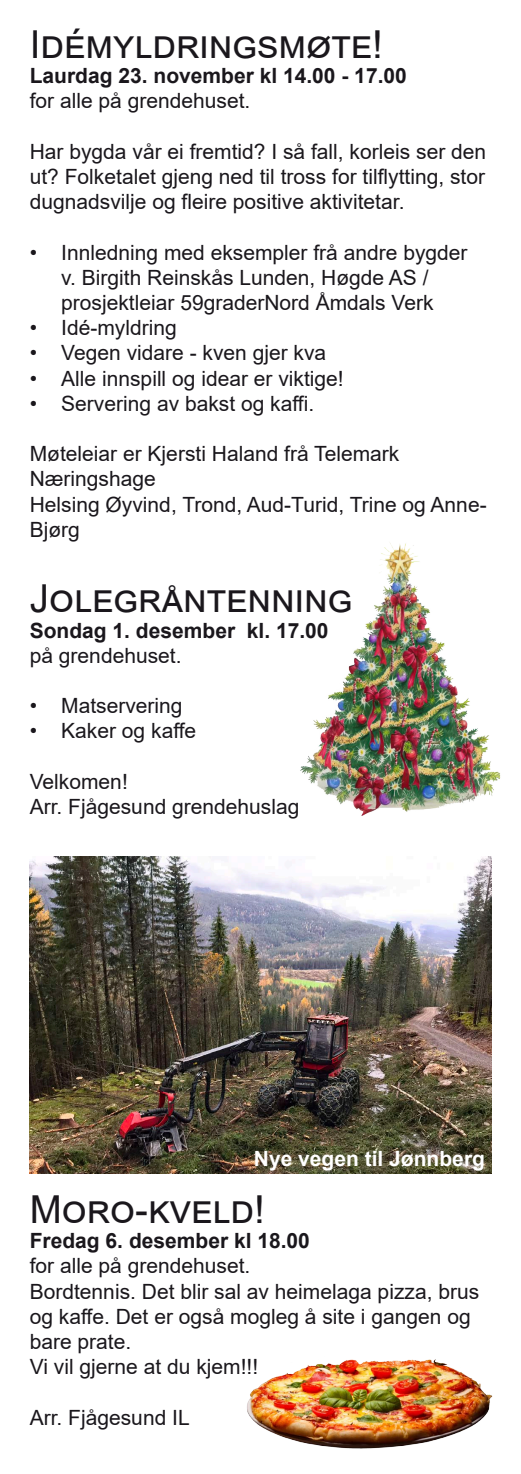
<style>
.page{position:relative;width:521px;height:1474px;background:#fff}
.page>*{position:absolute;margin:0;border:0;box-sizing:border-box;transform-origin:0 0}
.t1{font:38.5px "Arial";color:#1a171c}
.t2{font:21px/25.2px "Arial";color:#1a171c}
.t3{font:700 21px "Arial";color:#1a171c}
.t4{font:700 21px "Arial";color:#fff}
</style>
<div class="page">
<img style="left:30px;top:857px;width:461px;height:316px">
<img style="left:300px;top:543px;width:201px;height:273px">
<img style="left:247px;top:1359px;width:246px;height:90px">
<h1 class="t1" style="left:30px;top:18px;width:355px">Idémyldringsmøte!</h1>
<p class="t3" style="left:30px;top:61px;width:379px">Laurdag 23. november kl 14.00 - 17.00</p>
<p class="t2" style="left:30px;top:88px;width:222px">for alle på grendehuset.</p>
<p class="t2" style="left:30px;top:138px;width:458px;text-align:justify">Har bygda vår ei fremtid? I så fall, korleis ser den ut? Folketalet gjeng ned til tross for tilflytting, stor dugnadsvilje og fleire positive aktivitetar.</p>
<p class="t2" style="left:61px;top:239px;width:408px">Innledning med eksempler frå andre bygder v. Birgith Reinskås Lunden, Høgde AS / prosjektleiar 59graderNord Åmdals Verk<br>Idé-myldring<br>Vegen vidare - kven gjer kva<br>Alle innspill og idear er viktige!<br>Servering av bakst og kaffi.</p>
<p class="t2" style="left:30px;top:441px;width:458px">Møteleiar er Kjersti Haland frå Telemark<br>Næringshage<br>Helsing Øyvind, Trond, Aud-Turid, Trine og Anne-<br>Bjørg</p>
<p class="t2" style="left:30px;top:239px;width:9px">•</p>
<p class="t2" style="left:30px;top:315px;width:9px;text-align:justify">• • • •</p>
<h1 class="t1" style="left:30px;top:572px;width:324px">Jolegråntenning</h1>
<p class="t3" style="left:30px;top:615px;width:300px">Sondag 1. desember kl. 17.00</p>
<p class="t2" style="left:30px;top:642px;width:153px">på grendehuset.</p>
<p class="t2" style="left:61px;top:693px;width:137px">Matservering<br>Kaker og kaffe</p>
<p class="t2" style="left:30px;top:768px;width:271px">Velkomen!<br>Arr. Fjågesund grendehuslag</p>
<p class="t2" style="left:30px;top:693px;width:9px">• •</p>
<p class="t4" style="left:254px;top:1143px;width:233px">Nye vegen til Jønnberg</p>
<h1 class="t1" style="left:30px;top:1182px;width:236px">Moro-kveld!</h1>
<p class="t3" style="left:30px;top:1225px;width:282px">Fredag 6. desember kl 18.00</p>
<p class="t2" style="left:30px;top:1253px;width:451px">for alle på grendehuset.<br>Bordtennis. Det blir sal av heimelaga pizza, brus og kaffe. Det er også mogleg å site i gangen og bare prate.<br>Vi vil gjerne at du kjem!!!</p>
<p class="t2" style="left:30px;top:1404px;width:161px">Arr. Fjågesund IL</p>
</div>
